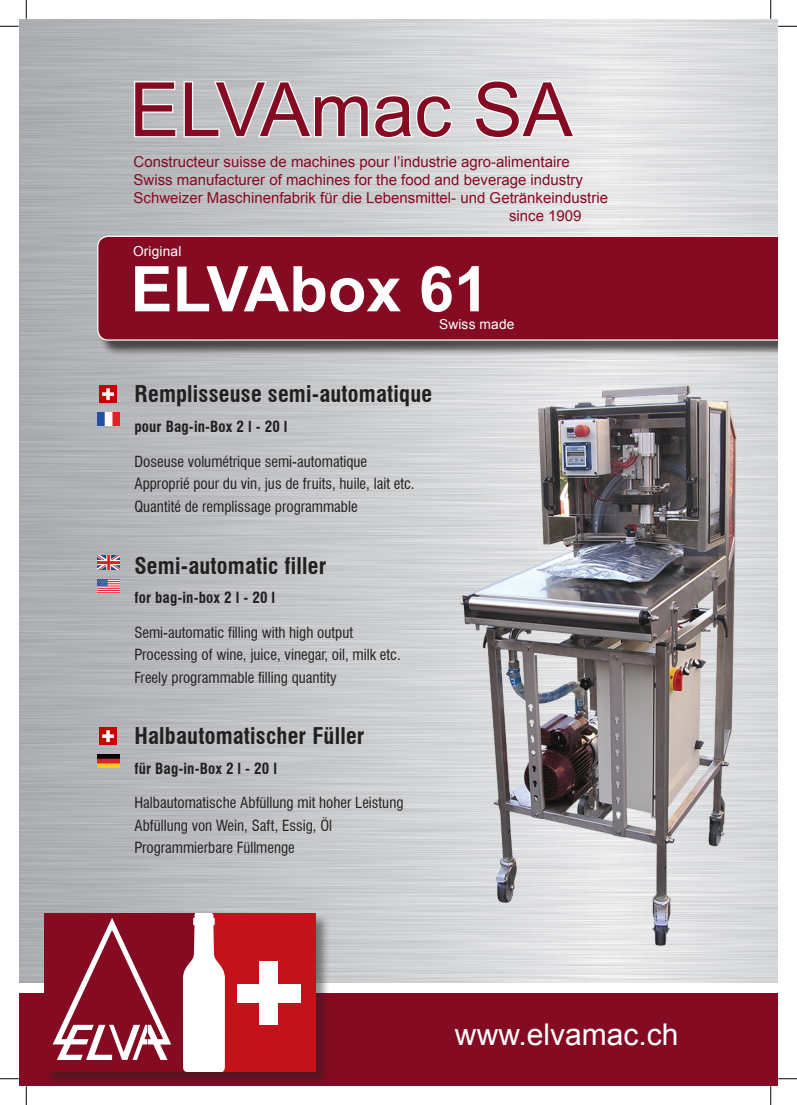
<style>
.page{position:relative;width:797px;height:1105px;background:#fff}
.page>*{position:absolute;margin:0;border:0;box-sizing:border-box;transform-origin:0 0}
.t1{font:75px "Arial";color:#850b22}
.t2{font:700 63px "Arial";color:#fff}
.t3{font:30px "Arial";color:#fff}
.t4{font:700 condensed 22.5px "Swiss 721 BT";letter-spacing:.01em;color:#231f20}
.t5{font:condensed 15px/22.5px "Swiss 721 BT";color:#231f20}
.t6{font:15px "Arial";color:#850b22}
.t7{font:700 condensed 15px "Swiss 721 BT";letter-spacing:.01em;color:#231f20}
.t8{font:13.75px "Arial";letter-spacing:.01em;color:#fff}
</style>
<div class="page">
<img style="left:19px;top:19px;width:758px;height:964px">
<div style="left:19px;top:992px;width:758px;height:94px;background:#850b22"></div>
<svg style="left:133px;top:77px;width:321px;height:62px"></svg>
<svg style="left:473px;top:77px;width:103px;height:63px"></svg>
<div style="left:44px;top:913px;width:286px;height:173px;background:#231f20;opacity:.5"></div>
<div style="left:203px;top:913px;width:113px;height:158px;background:#c4121a"></div>
<div style="left:44px;top:913px;width:159px;height:158px;background:#850b22"></div>
<div style="left:237px;top:983px;width:64px;height:19px;background:#fff"></div>
<div style="left:259px;top:961px;width:19px;height:64px;background:#fff"></div>
<svg style="left:53px;top:918px;width:118px;height:142px"></svg>
<svg style="left:183px;top:913px;width:42px;height:158px"></svg>
<hr style="left:186px;top:1071px;width:36px;height:1px;background:#fff">
<div style="left:99px;top:237px;width:678px;height:119px;background:#231f20;opacity:.75"></div>
<div style="left:97px;top:236px;width:680px;height:105px;background:#850b22"></div>
<img style="left:97px;top:754px;width:22px;height:14px">
<img style="left:100px;top:727px;width:17px;height:17px">
<img style="left:100px;top:385px;width:17px;height:17px">
<img style="left:97px;top:412px;width:22px;height:14px">
<img style="left:97px;top:555px;width:22px;height:14px">
<img style="left:97px;top:579px;width:22px;height:14px">
<img style="left:454px;top:373px;width:302px;height:580px">
<svg style="left:0;top:25px;width:19px;height:2px"></svg>
<svg style="left:778px;top:25px;width:19px;height:2px"></svg>
<svg style="left:0;top:1078px;width:19px;height:1px"></svg>
<svg style="left:778px;top:1078px;width:19px;height:1px"></svg>
<svg style="left:25px;top:0;width:2px;height:19px"></svg>
<svg style="left:25px;top:1086px;width:2px;height:19px"></svg>
<svg style="left:770px;top:0;width:1px;height:19px"></svg>
<svg style="left:770px;top:1086px;width:1px;height:19px"></svg>
<h1 class="t1" style="left:129px;top:61px;width:445px">ELVAmac SA</h1>
<p class="t6" style="left:133px;top:152px;width:437px">Constructeur suisse de machines pour l’industrie agro-alimentaire</p>
<p class="t6" style="left:133px;top:170px;width:451px">Swiss manufacturer of machines for the food and beverage industry</p>
<p class="t6" style="left:133px;top:188px;width:476px">Schweizer Maschinenfabrik für die Lebensmittel- und Getränkeindustrie</p>
<p class="t6" style="left:509px;top:206px;width:74px">since 1909</p>
<p class="t8" style="left:133px;top:242px;width:50px">Original</p>
<h2 class="t2" style="left:130px;top:247px;width:360px">ELVAbox 61</h2>
<p class="t8" style="left:439px;top:315px;width:77px">Swiss made</p>
<h3 class="t4" style="left:134px;top:381px;width:299px">Remplisseuse semi-automatique</h3>
<p class="t7" style="left:134px;top:418px;width:155px">pour Bag-in-Box 2 l - 20 l</p>
<p class="t5" style="left:134px;top:450px;width:282px">Doseuse volumétrique semi-automatique<br>Approprié pour du vin, jus de fruits, huile, lait etc.<br>Quantité de remplissage programmable</p>
<h3 class="t4" style="left:134px;top:552px;width:193px">Semi-automatic filler</h3>
<p class="t7" style="left:134px;top:589px;width:142px">for bag-in-box 2 l - 20 l</p>
<p class="t5" style="left:134px;top:621px;width:268px">Semi-automatic filling with high output<br>Processing of wine, juice, vinegar, oil, milk etc.<br>Freely programmable filling quantity</p>
<h3 class="t4" style="left:134px;top:722px;width:232px">Halbautomatischer Füller</h3>
<p class="t7" style="left:134px;top:759px;width:144px">für Bag-in-Box 2 l - 20 l</p>
<p class="t5" style="left:134px;top:791px;width:270px">Halbautomatische Abfüllung mit hoher Leistung<br>Abfüllung von Wein, Saft, Essig, Öl<br>Programmierbare Füllmenge</p>
<h3 class="t3" style="left:455px;top:1014px;width:225px">www.elvamac.ch</h3>
</div>
